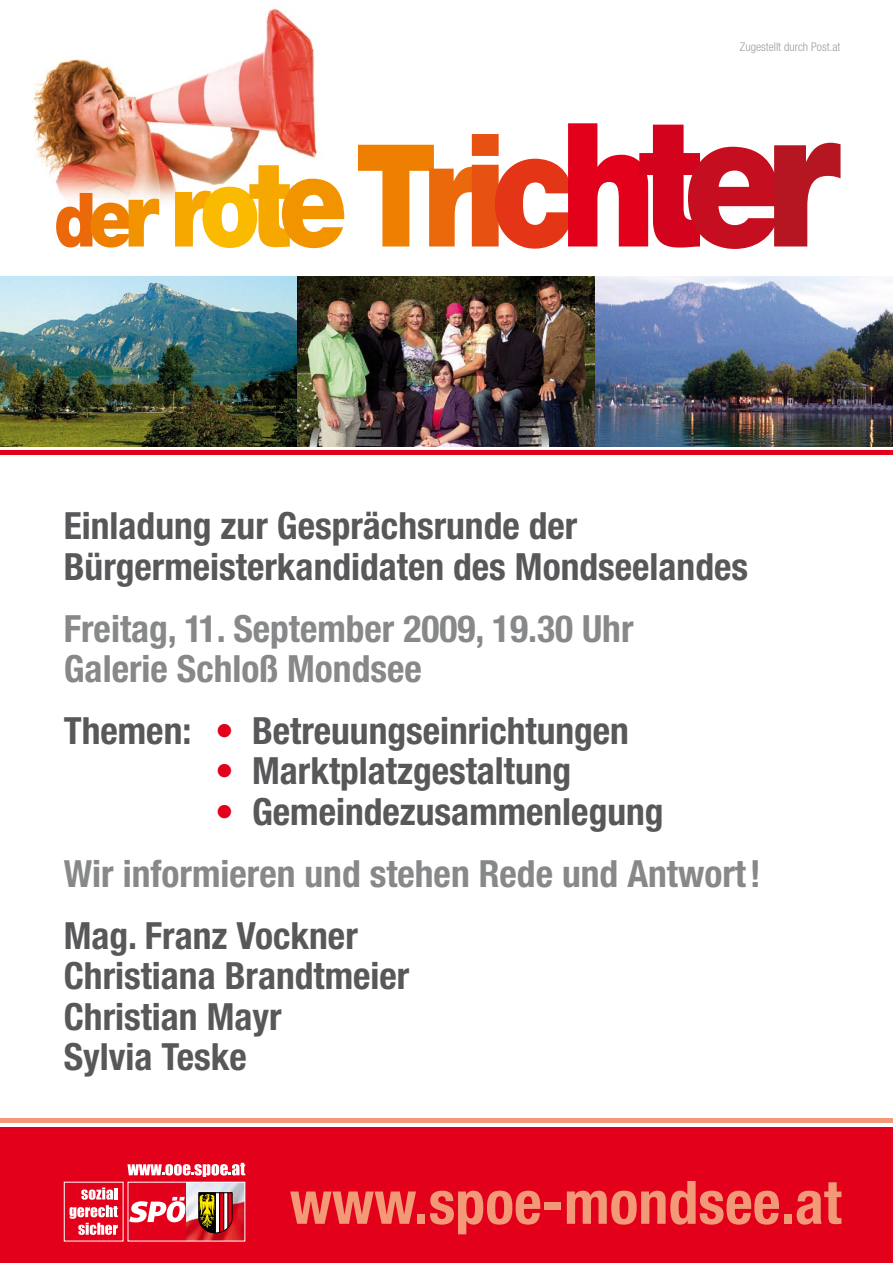
<style>
.page{position:relative;width:893px;height:1263px;background:#fff}
.page>*{position:absolute;margin:0;border:0;box-sizing:border-box;transform-origin:0 0}
.t1{font:700 condensed 60px "Helvetica Neue";color:#f29978}
.t2{font:700 condensed 37.5px/40.5px "Helvetica Neue";color:#58585a}
.t3{font:700 condensed 37.5px/40.5px "Helvetica Neue";color:#878889}
.t4{font:300 condensed 12px "Helvetica Neue";color:#9c9d9f}
.s1{color:#e2001a}
.s2{color:#58585a}
</style>
<div class="page">
<img style="left:33px;top:8px;width:285px;height:207px">
<div style="left:0;top:1127px;width:893px;height:136px;background:#e2001a"></div>
<img style="left:0;top:276px;width:893px;height:170px">
<hr style="left:0;top:451px;width:893px;height:4px;background:#e2001a">
<svg style="left:64px;top:1163px;width:181px;height:78px"></svg>
<div style="left:0;top:1118px;width:893px;height:5px;background:#f29978"></div>
<svg style="left:56px;top:193px;width:103px;height:55px"></svg>
<svg style="left:175px;top:165px;width:169px;height:83px"></svg>
<svg style="left:358px;top:123px;width:482px;height:126px"></svg>
<p class="t4" style="left:740px;top:40px;width:102px">Zugestellt durch Post.at</p>
<p class="t2" style="left:64px;top:505px;width:686px">Einladung zur Gesprächsrunde der<br>Bürgermeisterkandidaten des Mondseelandes</p>
<p class="t3" style="left:64px;top:608px;width:571px">Freitag, 11. September 2009, 19.30 Uhr<br>Galerie Schloß Mondsee</p>
<p class="t2" style="left:64px;top:710px;width:567px">Themen: <span class="s1">•</span> Betreuungseinrichtungen</p>
<p class="t2" style="left:215px;top:750px;width:357px"><span class="s1">•</span> Marktplatzgestaltung</p>
<p class="t3" style="left:64px;top:780px;width:699px;line-height:61.8px;text-indent:152px"><span class="s1">•</span> <span class="s2">Gemeindezusammenlegung<br></span>Wir informieren und stehen Rede und Antwort!</p>
<p class="t2" style="left:64px;top:914px;width:347px">Mag. Franz Vockner<br>Christiana Brandtmeier<br>Christian Mayr<br>Sylvia Teske</p>
<h1 class="t1" style="left:290px;top:1166px;width:553px">www.spoe-mondsee.at</h1>
</div>
